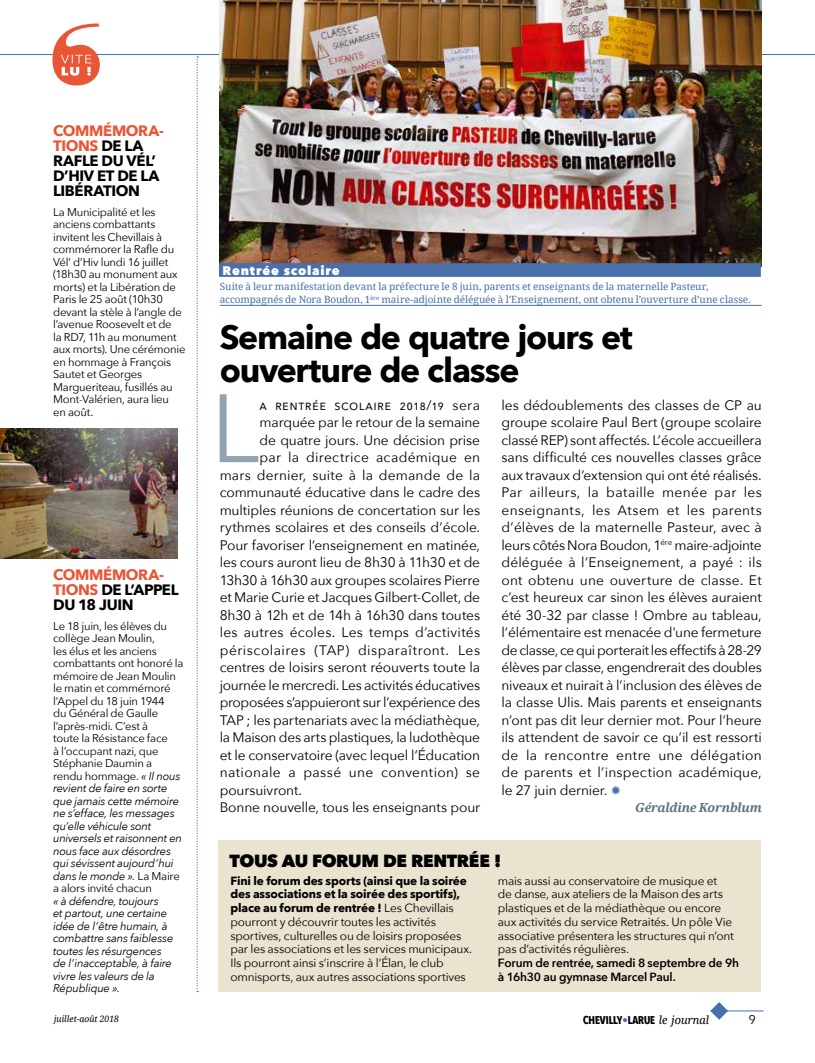
<style>
.page{position:relative;width:815px;height:1063px;background:#fff}
.page>*{position:absolute;margin:0;border:0;box-sizing:border-box;transform-origin:0 0}
.t1{font:95.88px "Avenir Next";color:#92a3b0}
.t2{font:700 33.75px/32.5px "Avenir Next";letter-spacing:-.035em;color:#000}
.t3{font:800 17.5px "Avenir Next";letter-spacing:-.025em;color:#000}
.t4{font:700 15px/15px "Avenir Next";letter-spacing:-.025em;color:#000}
.t5{font:13.75px/17.5px "Avenir Next";letter-spacing:-.01em;color:#000;text-align:justify}
.t6{font:13.75px "Avenir Next";letter-spacing:.02em;color:#000}
.t7{font:13.75px "Avenir Next";letter-spacing:.04em;color:#000}
.t8{font:13.75px "Avenir Next";letter-spacing:.01em;color:#000}
.t9{font:13.75px "Avenir Next";letter-spacing:.025em;color:#000}
.t10{font:13.75px "Avenir Next";letter-spacing:.035em;color:#000}
.t11{font:italic 700 12.5px "Droid Serif";letter-spacing:-.03em;color:#5d7281}
.t12{font:800 12.5px "Avenir Next";letter-spacing:.065em;color:#fff}
.t13{font:12.5px "Avenir Next";color:#000}
.t14{font:11.88px/13.8px "Avenir Next";letter-spacing:-.015em;color:#000}
.t15{font:600 11.88px/13.8px "Avenir Next";letter-spacing:-.01em;color:#000}
.t16{font:11.25px/12.5px "Avenir Next";letter-spacing:-.02em;color:#000}
.t17{font:italic 11.25px/12.5px "Avenir Next";letter-spacing:-.02em;color:#000}
.t18{font:700 11.25px "Avenir Next Condensed";color:#000}
.t19{font:10px/13.1px "Droid Serif";letter-spacing:-.005em;color:#4970aa}
.t20{font:italic 8.75px "Droid Serif";color:#000}
.s1{color:#e95636}
.s2{font-style:italic}
.s3{color:#4970aa}
.s4{font-weight:700}
.s5{font-family:"Droid Serif";font-weight:400;font-style:italic}
</style>
<div class="page">
<hr style="left:220px;top:305px;width:542px;height:1px;background:#4970aa">
<hr style="left:0;top:54px;width:815px;height:1px;background:#4970aa">
<hr style="left:710px;top:1011px;width:53px;height:1px;background:#4970aa">
<svg style="left:710px;top:1002px;width:18px;height:18px"></svg>
<svg style="left:197px;top:56px;width:1px;height:936px"></svg>
<svg style="left:52px;top:24px;width:48px;height:61px"></svg>
<img style="left:220px;top:0;width:542px;height:267px">
<div style="left:219px;top:840px;width:542px;height:152px;background:#eae3d0"></div>
<div style="left:219px;top:263px;width:542px;height:14px;background:#4970aa"></div>
<img style="left:0;top:428px;width:178px;height:130px">
<p class="t4" style="left:53px;top:123px;width:112px"><span class="s1">COMMÉMORA-<br>TIONS</span> DE LA<br>RAFLE DU VÉL’<br>D’HIV ET DE LA<br>LIBÉRATION</p>
<p class="t16" style="left:53px;top:205px;width:134px">La Municipalité et les anciens combattants invitent les Chevillais à commémorer la Rafle du<br>Vél’ d’Hiv lundi 16 juillet (18h30 au monument aux morts) et la Libération de<br>Paris le 25 août (10h30 devant la stèle à l’angle de l’avenue Roosevelt et de<br>la RD7, 11h au monument aux morts). Une cérémonie en hommage à François<br>Sautet et Georges<br>Margueriteau, fusillés au<br>Mont-Valérien, aura lieu<br>en août.</p>
<p class="t4" style="left:53px;top:567px;width:127px"><span class="s1">COMMÉMORA-<br>TIONS</span> DE L’APPEL<br>DU 18 JUIN</p>
<p class="t16" style="left:53px;top:619px;width:132px">Le 18 juin, les élèves du collège Jean Moulin,<br>les élus et les anciens combattants ont honoré la mémoire de Jean Moulin le matin et commémoré l’Appel du 18 juin 1944<br>du Général de Gaulle l’après-midi. C’est à<br>toute la Résistance face<br>à l’occupant nazi, que<br>Stéphanie Daumin a rendu hommage. <span class="s2">« Il nous revient de faire en sorte que jamais cette mémoire ne s’efface, les messages qu’elle véhicule sont universels et raisonnent en nous face aux désordres qui sévissent aujourd’hui dans le monde ».</span> La Maire a alors invité chacun</p>
<p class="t17" style="left:53px;top:894px;width:122px">« à défendre, toujours<br>et partout, une certaine idée de l’être humain, à combattre sans faiblesse toutes les résurgences de l’inacceptable, à faire vivre les valeurs de la<br>République ».</p>
<p class="t12" style="left:223px;top:263px;width:119px">Rentrée scolaire</p>
<p class="t19" style="left:220px;top:280px;width:532px">Suite à leur manifestation devant la préfecture le 8 juin, parents et enseignants de la maternelle Pasteur, accompagnés de Nora Boudon, 1<sup>ère</sup> maire-adjointe déléguée à l’Enseignement, ont obtenu l’ouverture d’une classe.</p>
<h2 class="t2" style="left:220px;top:321px;width:415px">Semaine de quatre jours et ouverture de classe</h2>
<h1 class="t1" style="left:211px;top:348px;width:50px">L</h1>
<p class="t10" style="left:260px;top:393px;width:222px">a rentrée scolaire 2018/19 sera</p>
<p class="t5" style="left:501px;top:396px;width:262px">les dédoublements des classes de CP au groupe scolaire Paul Bert (groupe scolaire classé REP) sont affectés. L’école accueillera sans difficulté ces nouvelles classes grâce aux travaux d’extension qui ont été réalisés.<br>Par ailleurs, la bataille menée par les enseignants, les Atsem et les parents d’élèves de la maternelle Pasteur, avec à leurs côtés Nora Boudon, 1<sup>ére</sup> maire-adjointe déléguée à l’Enseignement, a payé : ils ont obtenu une ouverture de classe. Et c’est heureux car sinon les élèves auraient été 30-32 par classe ! Ombre au tableau, l‘élémentaire est menacée d'une fermeture de classe, ce qui porterait les effectifs à 28-29 élèves par classe, engendrerait des doubles niveaux et nuirait à l’inclusion des élèves de la classe Ulis. Mais parents et enseignants n’ont pas dit leur dernier mot. Pour l’heure ils attendent de savoir ce qu’il est ressorti de la rencontre entre une délégation de parents et l’inspection académique, le 27 juin dernier. <span class="s3">✹</span></p>
<p class="t11" style="left:635px;top:801px;width:128px">Géraldine Kornblum</p>
<p class="t5" style="left:260px;top:413px;width:222px">marquée par le retour de la semaine</p>
<p class="t5" style="left:260px;top:431px;width:222px">de quatre jours. Une décision prise</p>
<p class="t6" style="left:260px;top:446px;width:222px">par la directrice académique en</p>
<p class="t8" style="left:220px;top:463px;width:262px">mars dernier, suite à la demande de la</p>
<p class="t5" style="left:220px;top:483px;width:262px">communauté éducative dans le cadre des</p>
<p class="t5" style="left:220px;top:501px;width:262px">multiples réunions de concertation sur les</p>
<p class="t5" style="left:220px;top:518px;width:262px">rythmes scolaires et des conseils d’école.</p>
<p class="t5" style="left:220px;top:536px;width:262px">Pour favoriser l’enseignement en matinée,</p>
<p class="t5" style="left:220px;top:553px;width:262px">les cours auront lieu de 8h30 à 11h30 et de</p>
<p class="t5" style="left:220px;top:571px;width:262px">13h30 à 16h30 aux groupes scolaires Pierre</p>
<p class="t5" style="left:220px;top:588px;width:262px">et Marie Curie et Jacques Gilbert-Collet, de</p>
<p class="t5" style="left:220px;top:606px;width:262px">8h30 à 12h et de 14h à 16h30 dans toutes</p>
<p class="t6" style="left:220px;top:621px;width:262px">les autres écoles. Les temps d’activités</p>
<p class="t7" style="left:220px;top:638px;width:262px">périscolaires (TAP) disparaîtront. Les</p>
<p class="t5" style="left:220px;top:658px;width:262px">centres de loisirs seront réouverts toute la</p>
<p class="t5" style="left:220px;top:676px;width:262px">journée le mercredi. Les activités éducatives</p>
<p class="t5" style="left:220px;top:693px;width:262px">proposées s’appuieront sur l’expérience des</p>
<p class="t5" style="left:220px;top:711px;width:262px">TAP ; les partenariats avec la médiathèque,</p>
<p class="t5" style="left:220px;top:728px;width:262px">la Maison des arts plastiques, la ludothèque</p>
<p class="t5" style="left:220px;top:746px;width:262px">et le conservatoire (avec lequel l’Éducation</p>
<p class="t9" style="left:220px;top:761px;width:262px">nationale a passé une convention) se</p>
<p class="t5" style="left:220px;top:781px;width:84px">poursuivront.</p>
<p class="t5" style="left:220px;top:798px;width:262px">Bonne nouvelle, tous les enseignants pour</p>
<p class="t3" style="left:229px;top:850px;width:274px">TOUS AU FORUM DE RENTRÉE !</p>
<p class="t14" style="left:230px;top:873px;width:243px"><span class="s4">Fini le forum des sports (ainsi que la soirée des associations et la soirée des sportifs), place au forum de rentrée !</span> Les Chevillais pourront y découvrir toutes les activités sportives, culturelles ou de loisirs proposées par les associations et les services municipaux.<br>Ils pourront ainsi s’inscrire à l’Élan, le club omnisports, aux autres associations sportives</p>
<p class="t14" style="left:498px;top:873px;width:238px">mais aussi au conservatoire de musique et de danse, aux ateliers de la Maison des arts plastiques et de la médiathèque ou encore aux activités du service Retraités. Un pôle Vie associative présentera les structures qui n’ont pas d’activités régulières.</p>
<p class="t15" style="left:498px;top:956px;width:243px">Forum de rentrée, samedi 8 septembre de 9h à 16h30 au gymnase Marcel Paul.</p>
<p class="t20" style="left:54px;top:1014px;width:67px">juillet-août 2018</p>
<p class="t18" style="left:583px;top:1014px;width:128px">CHEVILLY<span class="s3">•</span>LARUE <span class="s5">le journal</span></p>
<p class="t13" style="left:749px;top:1009px;width:9px">9</p>
</div>
